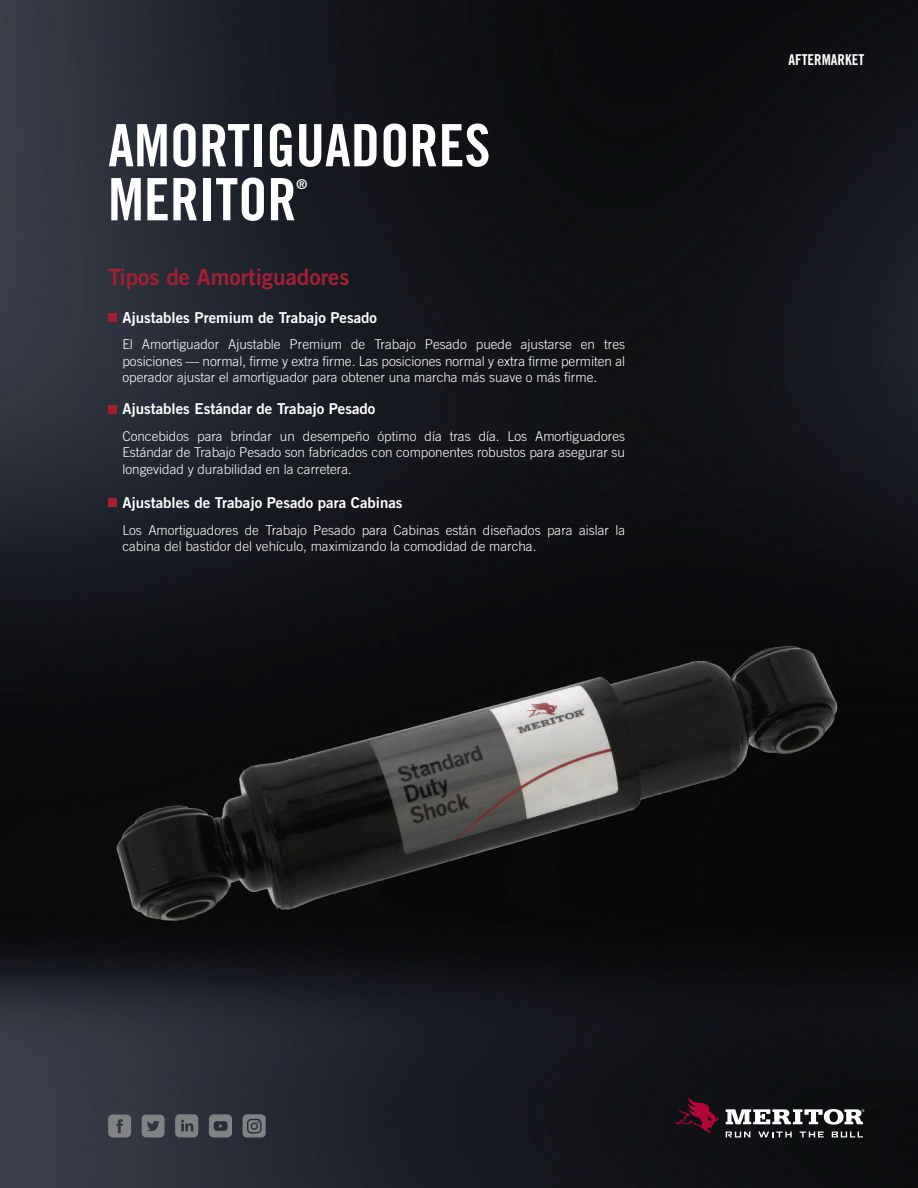
<style>
.page{position:relative;width:918px;height:1188px;background:#fff}
.page>*{position:absolute;margin:0;border:0;box-sizing:border-box;transform-origin:0 0}
.t1{font:58.5px/54px "Trade Gothic LT Pro Bd Cn 20";color:#fff}
.t2{font:22.5px "Trade Gothic LT Pro Bd 2";color:#a62035}
.t3{font:15px "Trade Gothic LT Pro Bd 2";color:#fff}
.t4{font:15px "Trade Gothic LT Pro Bd Cn 20";color:#fff}
.t5{font:300 13.5px/16.5px "Trade Gothic LT Pro";color:#fff;text-align:justify}
.t6{font:13.5px "Trade Gothic LT Pro Bd Cn 20";color:#fff}
</style>
<div class="page">
<img style="left:0;top:0;width:918px;height:1188px">
<svg style="left:676px;top:1097px;width:43px;height:36px;background:#420c1f"></svg>
<svg style="left:726px;top:1132px;width:24px;height:5px"></svg>
<svg style="left:758px;top:1132px;width:34px;height:5px"></svg>
<svg style="left:800px;top:1132px;width:24px;height:5px"></svg>
<svg style="left:832px;top:1132px;width:31px;height:5px"></svg>
<svg style="left:726px;top:1109px;width:138px;height:16px"></svg>
<svg style="left:108px;top:1115px;width:23px;height:22px"></svg>
<svg style="left:243px;top:1114px;width:23px;height:23px"></svg>
<svg style="left:175px;top:1114px;width:23px;height:23px"></svg>
<svg style="left:209px;top:1114px;width:23px;height:23px"></svg>
<svg style="left:142px;top:1115px;width:23px;height:22px"></svg>
<div style="left:109px;top:313px;width:8px;height:9px;background:#a62035"></div>
<div style="left:109px;top:405px;width:8px;height:8px;background:#a62035"></div>
<div style="left:109px;top:499px;width:8px;height:8px;background:#a62035"></div>
<img style="left:111px;top:640px;width:733px;height:288px">
<div style="left:894px;top:649px;width:24px;height:79px;background:#09090a"></div>
<h1 class="t1" style="left:108px;top:118px;width:384px">AMORTIGUADORES<br>MERITOR</h1>
<p class="t6" style="left:297px;top:176px;width:12px">®</p>
<h2 class="t2" style="left:109px;top:263px;width:242px">Tipos de Amortiguadores</h2>
<p class="t3" style="left:122px;top:308px;width:256px">Ajustables Premium de Trabajo Pesado</p>
<p class="t5" style="left:122px;top:336px;width:504px">El Amortiguador Ajustable Premium de Trabajo Pesado puede ajustarse en tres posiciones — normal, firme y extra firme. Las posiciones normal y extra firme permiten al operador ajustar el amortiguador para obtener una marcha más suave o más firme.</p>
<p class="t3" style="left:122px;top:399px;width:255px">Ajustables Estándar de Trabajo Pesado</p>
<p class="t5" style="left:122px;top:427px;width:504px">Concebidos para brindar un desempeño óptimo día tras día. Los Amortiguadores Estándar de Trabajo Pesado son fabricados con componentes robustos para asegurar su longevidad y durabilidad en la carretera.</p>
<p class="t3" style="left:122px;top:494px;width:282px">Ajustables de Trabajo Pesado para Cabinas</p>
<p class="t5" style="left:122px;top:522px;width:504px">Los Amortiguadores de Trabajo Pesado para Cabinas están diseñados para aislar la cabina del bastidor del vehículo, maximizando la comodidad de marcha.</p>
<p class="t4" style="left:788px;top:50px;width:77px">AFTERMARKET</p>
</div>
